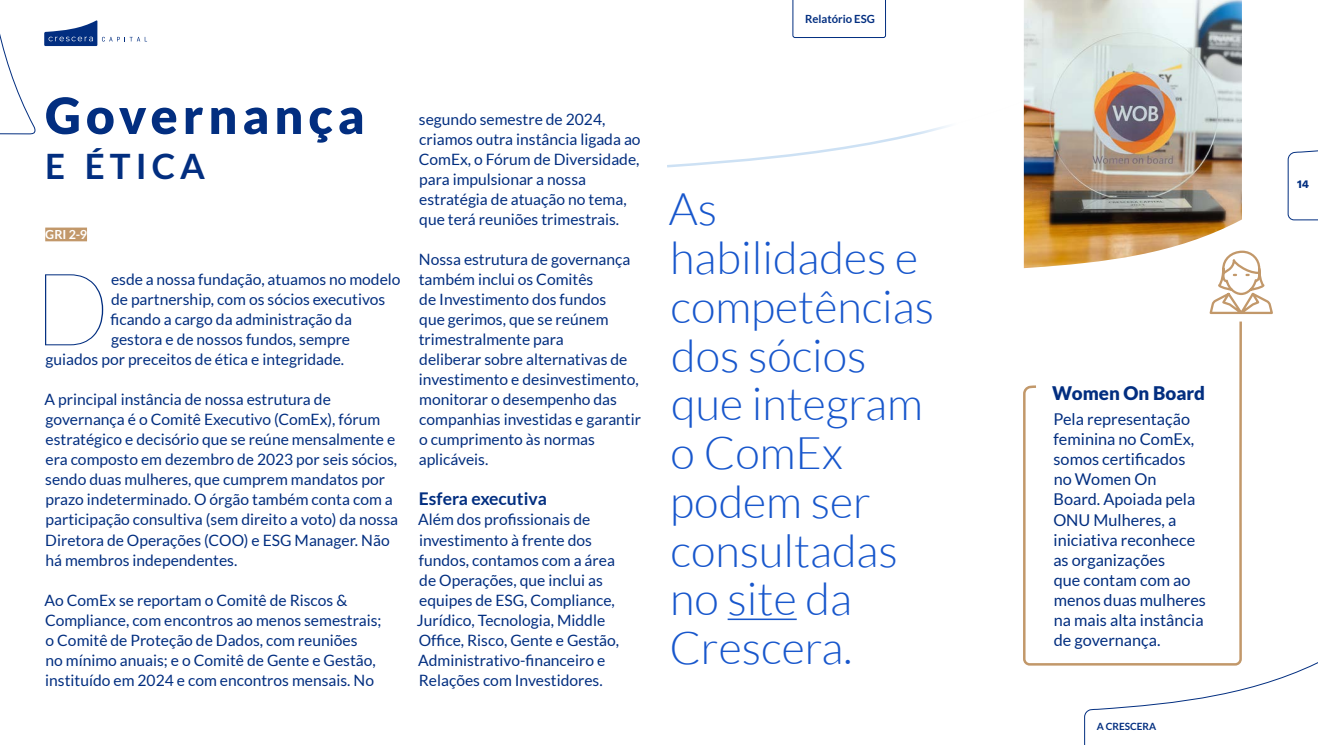
<style>
.page{position:relative;width:1318px;height:745px;background:#fff}
.page>*{position:absolute;margin:0;border:0;box-sizing:border-box;transform-origin:0 0}
.t1{font:100 101.38px "Lato";color:#022e80}
.t2{font:900 50px "Lato";letter-spacing:.1em;color:#022e80}
.t3{font:300 45px/48.8px "Lato";color:#1857cc}
.t4{font:700 35px "Lato";color:#022e80}
.t5{font:900 18.75px "Lato";color:#022e80}
.t6{font:700 17.5px "Lato";color:#022e80}
.t7{font:16.25px/20px "Lato";color:#022e80}
.t8{font:15.62px/20px "Lato";color:#022e80}
.t9{font:700 12.5px "Lato";color:#fff}
.t10{font:700 11.25px "Lato";color:#022e80}
.t11{font:11.25px "Work Sans";color:#022e80}
.t12{font:700 10px "Lato";color:#022e80}
</style>
<div class="page">
<svg style="left:1023px;top:321px;width:219px;height:345px"></svg>
<hr style="left:727px;top:618px;width:69px;height:2px;background:#1857cc">
<svg style="left:667px;top:104px;width:357px;height:65px"></svg>
<svg style="left:1209px;top:250px;width:64px;height:65px"></svg>
<img style="left:1024px;top:0;width:218px;height:268px">
<svg style="left:0;top:34px;width:36px;height:101px"></svg>
<div style="left:45px;top:227px;width:42px;height:14px;background:#c2986a"></div>
<svg style="left:44px;top:20px;width:103px;height:26px"></svg>
<svg style="left:792px;top:0;width:94px;height:38px"></svg>
<svg style="left:1287px;top:150px;width:31px;height:71px"></svg>
<svg style="left:1083px;top:370px;width:235px;height:374px"></svg>
<p class="t10" style="left:805px;top:13px;width:71px">Relatório ESG</p>
<h2 class="t2" style="left:45px;top:86px;width:321px">Governança</h2>
<h3 class="t4" style="left:45px;top:146px;width:161px">E ÉTIC A</h3>
<p class="t9" style="left:45px;top:228px;width:43px">GRI 2-9</p>
<h1 class="t1" style="left:33px;top:256px;width:79px">D</h1>
<p class="t8" style="left:111px;top:269px;width:291px">esde a nossa fundação, atuamos no modelo</p>
<p class="t8" style="left:111px;top:289px;width:276px">de partnership, com os sócios executivos</p>
<p class="t8" style="left:110px;top:309px;width:243px">ficando a cargo da administração da</p>
<p class="t8" style="left:111px;top:329px;width:241px">gestora e de nossos fundos, sempre</p>
<p class="t8" style="left:46px;top:349px;width:300px">guiados por preceitos de ética e integridade.</p>
<p class="t8" style="left:45px;top:389px;width:355px">A principal instância de nossa estrutura de governança é o Comitê Executivo (ComEx), fórum estratégico e decisório que se reúne mensalmente e era composto em dezembro de 2023 por seis sócios, sendo duas mulheres, que cumprem mandatos por prazo indeterminado. O órgão também conta com a participação consultiva (sem direito a voto) da nossa Diretora de Operações (COO) e ESG Manager. Não há membros independentes.</p>
<p class="t8" style="left:45px;top:589px;width:338px">Ao ComEx se reportam o Comitê de Riscos &amp; Compliance, com encontros ao menos semestrais; o Comitê de Proteção de Dados, com reuniões<br>no mínimo anuais; e o Comitê de Gente e Gestão, instituído em 2024 e com encontros mensais. No</p>
<p class="t8" style="left:419px;top:109px;width:223px">segundo semestre de 2024, criamos outra instância ligada ao<br>ComEx, o Fórum de Diversidade, para impulsionar a nossa estratégia de atuação no tema, que terá reuniões trimestrais.</p>
<p class="t8" style="left:419px;top:249px;width:224px">Nossa estrutura de governança também inclui os Comitês<br>de Investimento dos fundos<br>que gerimos, que se reúnem trimestralmente para<br>deliberar sobre alternativas de investimento e desinvestimento, monitorar o desempenho das companhias investidas e garantir o cumprimento às normas aplicáveis.</p>
<p class="t6" style="left:419px;top:489px;width:129px">Esfera executiva</p>
<p class="t8" style="left:417px;top:509px;width:204px">Além dos profissionais de investimento à frente dos fundos, contamos com a área de Operações, que inclui as equipes de ESG, Compliance,<br>Jurídico, Tecnologia, Middle<br>Office, Risco, Gente e Gestão,<br>Administrativo-financeiro e<br>Relações com Investidores.</p>
<h3 class="t3" style="left:669px;top:185px;width:267px">As habilidades e competências dos sócios que integram o ComEx podem ser consultadas no site da<br>Crescera.</h3>
<p class="t5" style="left:1052px;top:382px;width:154px">Women On Board</p>
<p class="t7" style="left:1053px;top:409px;width:154px">Pela representação feminina no ComEx, somos certificados no Women On<br>Board. Apoiada pela<br>ONU Mulheres, a iniciativa reconhece as organizações<br>que contam com ao menos duas mulheres na mais alta instância de governança.</p>
<p class="t12" style="left:1096px;top:720px;width:29px">A Cresce</p>
<p class="t12" style="left:1142px;top:720px;width:13px">ra</p>
<p class="t11" style="left:1297px;top:176px;width:14px">14</p>
</div>
